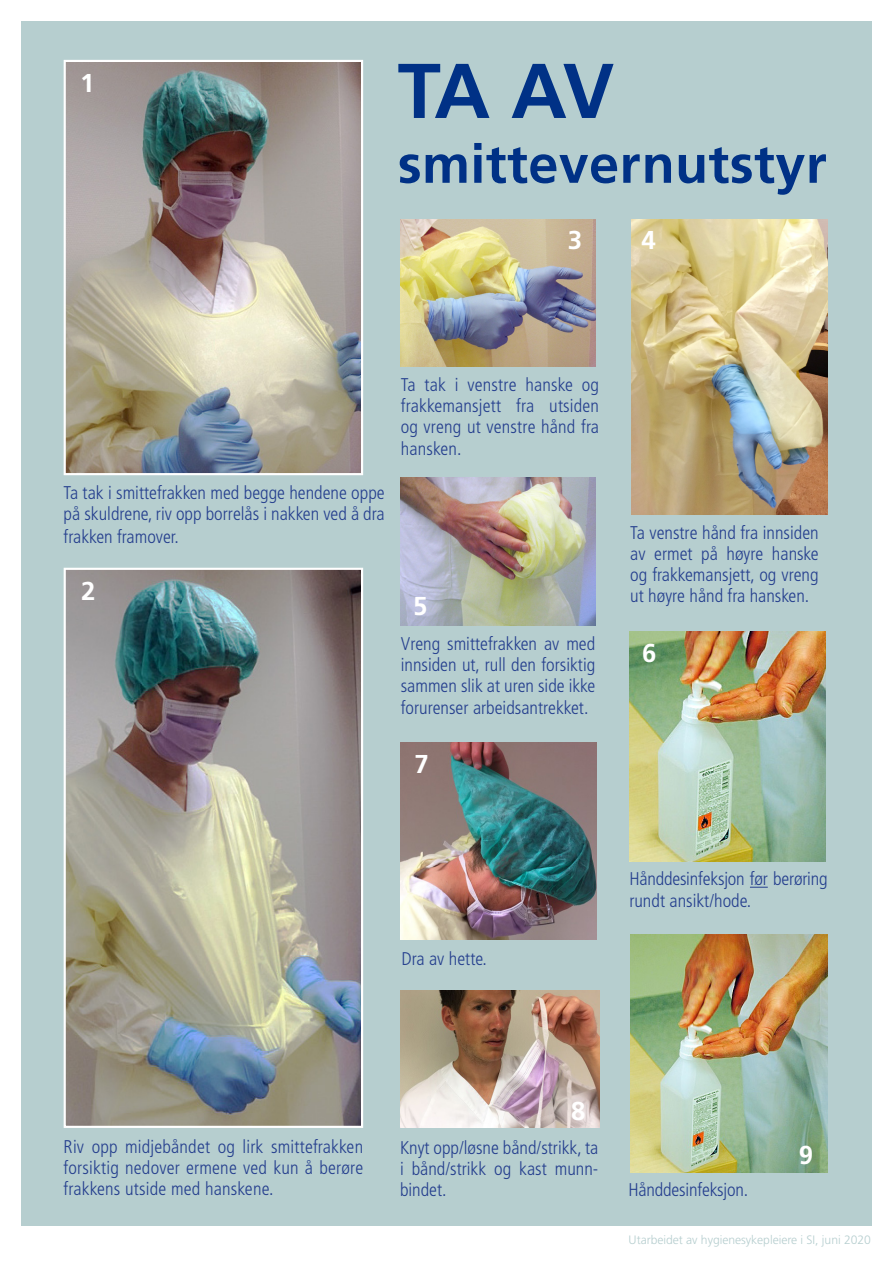
<style>
.page{position:relative;width:893px;height:1263px;background:#fff}
.page>*{position:absolute;margin:0;border:0;box-sizing:border-box;transform-origin:0 0}
.t1{font:700 77.55px "Frutiger LT Std";color:#003186}
.t2{font:700 54px "Frutiger LT Std";letter-spacing:.005em;color:#003186}
.t3{font:700 25.8px "Frutiger LT Std";color:#fff}
.t4{font:300 condensed 18.45px/21px "Frutiger LT Std";color:#253f8e;text-align:justify}
.t5{font:300 12.15px "Frutiger LT Std";letter-spacing:-.005em;color:#b6cecf}
</style>
<div class="page">
<div style="left:21px;top:21px;width:851px;height:1205px;background:#b6cecf"></div>
<img style="left:67px;top:63px;width:293px;height:409px">
<div style="left:64px;top:60px;width:299px;height:415px;border:2px solid #fff"></div>
<img style="left:67px;top:571px;width:293px;height:554px">
<div style="left:64px;top:568px;width:299px;height:560px;border:2px solid #fff"></div>
<img style="left:629px;top:631px;width:196px;height:230px">
<img style="left:400px;top:219px;width:195px;height:147px">
<img style="left:631px;top:220px;width:196px;height:294px">
<img style="left:400px;top:477px;width:195px;height:148px">
<svg style="left:750px;top:887px;width:18px;height:1px"></svg>
<img style="left:401px;top:743px;width:195px;height:197px">
<img style="left:630px;top:934px;width:197px;height:238px">
<img style="left:401px;top:990px;width:199px;height:138px">
<p class="t3" style="left:80px;top:68px;width:16px">1</p>
<p class="t1" style="left:398px;top:45px;width:218px">TA AV</p>
<p class="t2" style="left:398px;top:132px;width:430px">smittevernutstyr</p>
<p class="t3" style="left:568px;top:225px;width:16px">3</p>
<p class="t3" style="left:642px;top:225px;width:16px">4</p>
<p class="t4" style="left:64px;top:482px;width:323px">Ta tak i smittefrakken med begge hendene oppe på skuldrene, riv opp borrelås i nakken ved å dra</p>
<p class="t4" style="left:64px;top:526px;width:117px">frakken framover.</p>
<p class="t3" style="left:81px;top:576px;width:16px">2</p>
<p class="t4" style="left:401px;top:374px;width:200px">Ta tak i venstre hanske og frakkemansjett fra utsiden og vreng ut venstre hånd fra hansken.</p>
<p class="t3" style="left:413px;top:590px;width:16px">5</p>
<p class="t4" style="left:401px;top:633px;width:196px">Vreng smittefrakken av med innsiden ut, rull den forsiktig sammen slik at uren side ikke forurenser arbeidsantrekket.</p>
<p class="t3" style="left:415px;top:748px;width:16px">7</p>
<p class="t4" style="left:630px;top:522px;width:190px">Ta venstre hånd fra innsiden av ermet på høyre hanske og frakkemansjett, og vreng ut høyre hånd fra hansken.</p>
<p class="t3" style="left:642px;top:637px;width:16px">6</p>
<p class="t4" style="left:402px;top:949px;width:87px">Dra av hette.</p>
<p class="t4" style="left:629px;top:868px;width:200px;line-height:21.9px">Hånddesinfeksjon før berøring rundt ansikt/hode.</p>
<p class="t4" style="left:64px;top:1137px;width:301px">Riv opp midjebåndet og lirk smittefrakken forsiktig nedover ermene ved kun å berøre frakkens utside med hanskene.</p>
<p class="t3" style="left:571px;top:1095px;width:16px">8</p>
<p class="t4" style="left:400px;top:1138px;width:200px">Knyt opp/løsne bånd/strikk, ta i bånd/strikk og kast munn&shy;bindet.</p>
<p class="t3" style="left:799px;top:1140px;width:16px">9</p>
<p class="t4" style="left:629px;top:1179px;width:121px">Hånddesinfeksjon.</p>
<p class="t5" style="left:629px;top:1232px;width:244px">Utarbeidet av hygienesykepleiere i SI, juni 2020</p>
</div>
